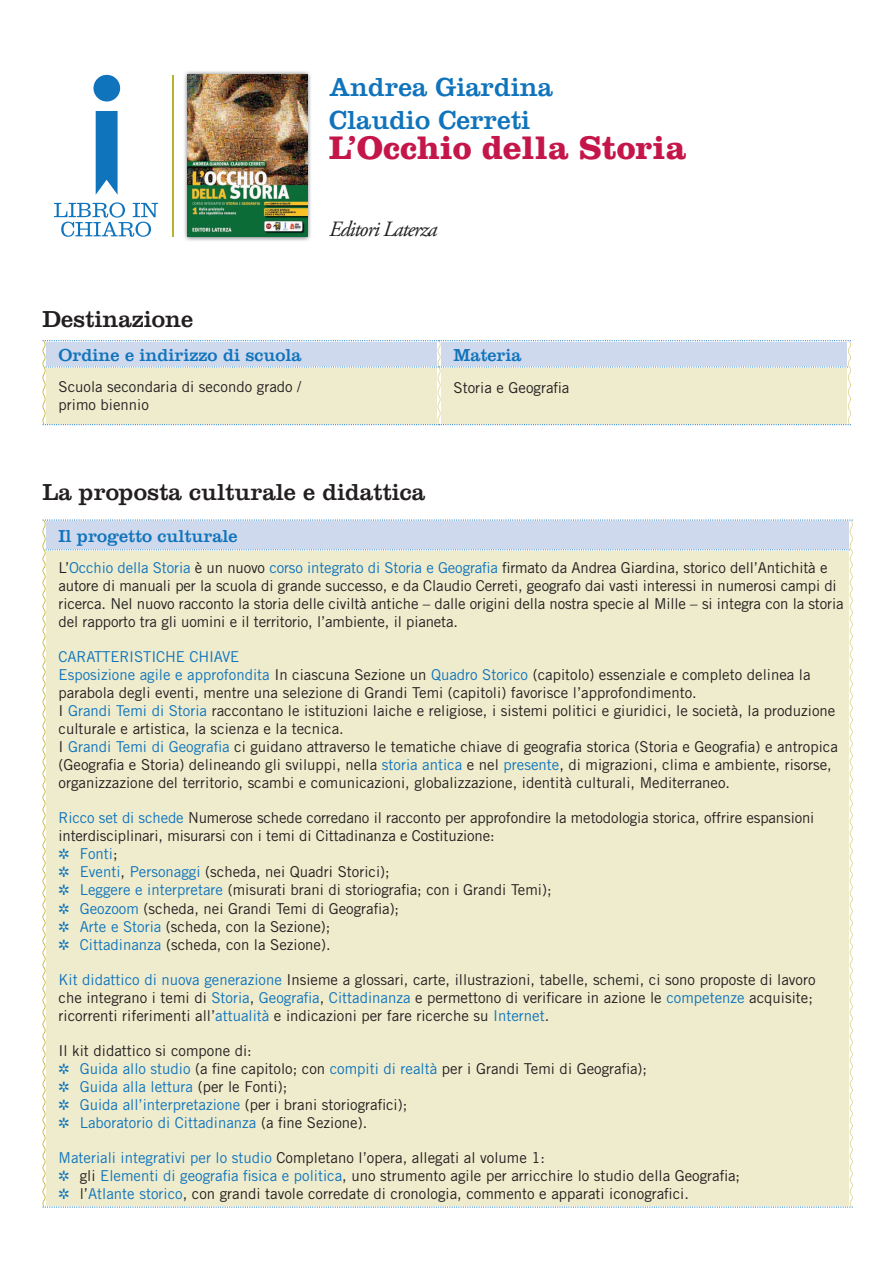
<style>
.page{position:relative;width:893px;height:1263px;background:#fff}
.page>*{position:absolute;margin:0;border:0;box-sizing:border-box;transform-origin:0 0}
.t1{font:700 33.9px "Clarendon";color:#c5164a}
.t2{font:27.15px/32.5px "Clarendon";color:#1074bc}
.t3{font:24px "Clarendon";color:#231f20}
.t4{font:italic 21.75px "Adobe Garamond Pro";letter-spacing:-.05em;color:#231f20}
.t5{font:18px "Clarendon";color:#1074bc}
.t6{font:15px/18px "Trade Gothic LT Std";color:#231f20}
.s1{color:#1074bc}
</style>
<div class="page">
<svg style="left:43px;top:340px;width:808px;height:85px;background:#e2e5d8"></svg>
<div style="left:43px;top:519px;width:810px;height:688px;background:#eeeccd"></div>
<hr style="left:172px;top:75px;width:2px;height:162px;background:#bbb12a">
<svg style="left:96px;top:111px;width:22px;height:84px;background:#2a83c3"></svg>
<div style="left:93px;top:75px;width:27px;height:26px;background:#1074bc;border-radius:50%"></div>
<svg style="left:54px;top:202px;width:104px;height:35px"></svg>
<img style="left:184px;top:71px;width:127px;height:170px">
<img style="left:188px;top:75px;width:119px;height:162px">
<h2 class="t2" style="left:329px;top:70px;width:225px">Andrea Giardina<br>Claudio Cerreti</h2>
<h1 class="t1" style="left:329px;top:127px;width:359px">L’Occhio della Storia</h1>
<h3 class="t3" style="left:43px;top:305px;width:152px">Destinazione</h3>
<h3 class="t4" style="left:329px;top:216px;width:110px">Editori Laterza</h3>
<p class="t5" style="left:59px;top:344px;width:244px">Ordine e indirizzo di scuola</p>
<p class="t5" style="left:454px;top:344px;width:70px">Materia</p>
<p class="t6" style="left:59px;top:378px;width:244px">Scuola secondaria di secondo grado / primo biennio</p>
<p class="t6" style="left:454px;top:378px;width:117px">Storia e Geografia</p>
<h3 class="t3" style="left:43px;top:478px;width:384px">La proposta culturale e didattica</h3>
<p class="t5" style="left:59px;top:525px;width:181px">Il progetto culturale</p>
<p class="t6" style="left:59px;top:559px;width:786px">L’<span class="s1">Occhio della Storia</span> è un nuovo <span class="s1">corso integrato di Storia e Geografia</span> firmato da Andrea Giardina, storico dell’Antichità e autore di manuali per la scuola di grande successo, e da Claudio Cerreti, geografo dai vasti interessi in numerosi campi di ricerca. Nel nuovo racconto la storia delle civiltà antiche – dalle origini della nostra specie al Mille – si integra con la storia del rapporto tra gli uomini e il territorio, l’ambiente, il pianeta.</p>
<p class="t6" style="left:59px;top:648px;width:781px"><span class="s1">CARATTERISTICHE CHIAVE<br>Esposizione agile e approfondita</span> In ciascuna Sezione un <span class="s1">Quadro Storico</span> (capitolo) essenziale e completo delinea la parabola degli eventi, mentre una selezione di Grandi Temi (capitoli) favorisce l’approfondimento.<br>I <span class="s1">Grandi Temi di Storia</span> raccontano le istituzioni laiche e religiose, i sistemi politici e giuridici, le società, la produzione culturale e artistica, la scienza e la tecnica.<br>I <span class="s1">Grandi Temi di Geografia</span> ci guidano attraverso le tematiche chiave di geografia storica (Storia e Geografia) e antropica (Geografia e Storia) delineando gli sviluppi, nella <span class="s1">storia antica</span> e nel <span class="s1">presente</span>, di migrazioni, clima e ambiente, risorse, organizzazione del territorio, scambi e comunicazioni, globalizzazione, identità culturali, Mediterraneo.</p>
<p class="t6" style="left:59px;top:809px;width:757px"><span class="s1">Ricco set di schede</span> Numerose schede corredano il racconto per approfondire la metodologia storica, offrire espansioni interdisciplinari, misurarsi con i temi di Cittadinanza e Costituzione:<br><span class="s1">✲ Fonti</span>;<br><span class="s1">✲ Eventi</span>, <span class="s1">Personaggi</span> (scheda, nei Quadri Storici);<br><span class="s1">✲ Leggere e interpretare</span> (misurati brani di storiografia; con i Grandi Temi);<br><span class="s1">✲ Geozoom</span> (scheda, nei Grandi Temi di Geografia);<br><span class="s1">✲ Arte e Storia</span> (scheda, con la Sezione);<br><span class="s1">✲ Cittadinanza</span> (scheda, con la Sezione).</p>
<p class="t6" style="left:59px;top:970px;width:758px"><span class="s1">Kit didattico di nuova generazione</span> Insieme a glossari, carte, illustrazioni, tabelle, schemi, ci sono proposte di lavoro che integrano i temi di <span class="s1">Storia</span>, <span class="s1">Geografia</span>, <span class="s1">Cittadinanza</span> e permettono di verificare in azione le <span class="s1">competenze</span> acquisite; ricorrenti riferimenti all’<span class="s1">attualità</span> e indicazioni per fare ricerche su <span class="s1">Internet</span>.</p>
<p class="t6" style="left:59px;top:1041px;width:590px">Il kit didattico si compone di:<br><span class="s1">✲ Guida allo studio</span> (a fine capitolo; con <span class="s1">compiti di realtà</span> per i Grandi Temi di Geografia); <span class="s1">✲ Guida alla lettura</span> (per le Fonti);<br><span class="s1">✲ Guida all’interpretazione</span> (per i brani storiografici);<br><span class="s1">✲ Laboratorio di Cittadinanza</span> (a fine Sezione).</p>
<p class="t6" style="left:59px;top:1148px;width:683px"><span class="s1">Materiali integrativi per lo studio</span> Completano l’opera, allegati al volume 1:<br><span class="s1">✲</span> gli <span class="s1">Elementi di geografia fisica e politica</span>, uno strumento agile per arricchire lo studio della Geografia; <span class="s1">✲</span> l’<span class="s1">Atlante storico</span>, con grandi tavole corredate di cronologia, commento e apparati iconografici.</p>
</div>
